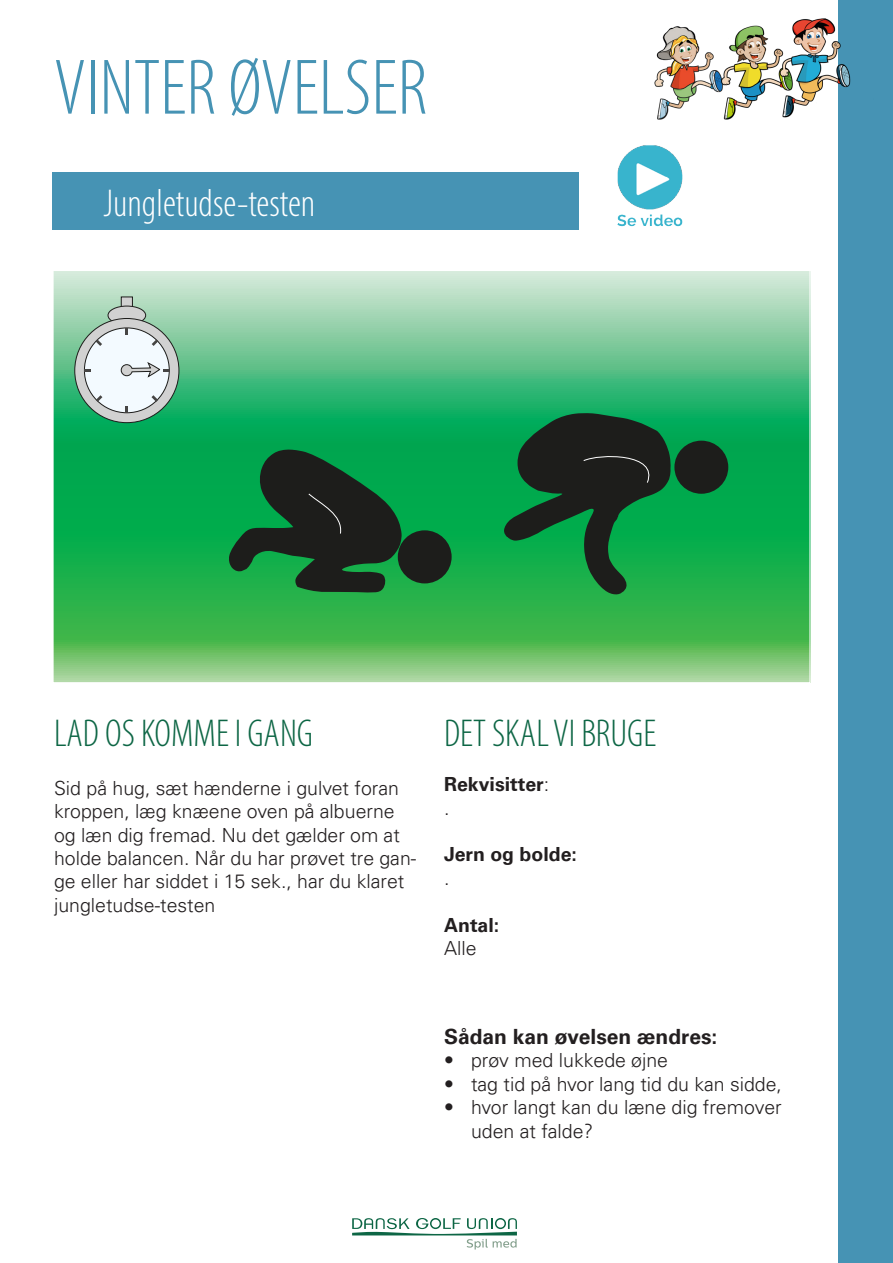
<style>
.page{position:relative;width:893px;height:1263px;background:#fff}
.page>*{position:absolute;margin:0;border:0;box-sizing:border-box;transform-origin:0 0}
.t1{font:300 condensed 79.5px "Myriad Pro";color:#4693b4}
.t2{font:300 condensed 39px "Myriad Pro";color:#0d6645}
.t3{font:300 condensed 39px "Myriad Pro";color:#fff}
.t4{font:700 21px "Univers";color:#231f20}
.t5{font:300 19.5px/23.4px "Univers";color:#231f20}
.t6{font:700 19.5px "Univers";color:#231f20}
.s1{font-weight:300}
</style>
<div class="page">
<div style="left:53px;top:173px;width:526px;height:57px;background:#4693b4"></div>
<svg style="left:55px;top:271px;width:753px;height:410px"></svg>
<div style="left:121px;top:297px;width:11px;height:14px;background:#d1d1d1"></div>
<div style="left:121px;top:297px;width:12px;height:14px;border:1px solid #1d1d1b"></div>
<div style="left:108px;top:306px;width:38px;height:19px;background:#d1d1d1;border-radius:50%"></div>
<div style="left:108px;top:306px;width:38px;height:19px;border:1px solid #1d1d1b;border-radius:50%"></div>
<svg style="left:75px;top:318px;width:104px;height:105px;fill:#d1d1d1"></svg>
<div style="left:84px;top:328px;width:85px;height:85px;background:#f3faff;border-radius:50%"></div>
<svg style="left:125px;top:328px;width:3px;height:7px"></svg>
<svg style="left:152px;top:339px;width:6px;height:7px"></svg>
<svg style="left:151px;top:395px;width:7px;height:7px"></svg>
<svg style="left:126px;top:406px;width:2px;height:7px"></svg>
<svg style="left:96px;top:395px;width:6px;height:7px"></svg>
<svg style="left:84px;top:369px;width:6px;height:3px"></svg>
<svg style="left:95px;top:339px;width:7px;height:7px"></svg>
<svg style="left:121px;top:362px;width:49px;height:15px"></svg>
<div style="left:398px;top:530px;width:54px;height:53px;background:#1d1d1b;border-radius:50%"></div>
<div style="left:674px;top:441px;width:54px;height:53px;background:#1d1d1b;border-radius:50%"></div>
<svg style="left:228px;top:449px;width:174px;height:145px"></svg>
<svg style="left:504px;top:413px;width:167px;height:182px"></svg>
<svg style="left:352px;top:1218px;width:165px;height:31px"></svg>
<div style="left:839px;top:0;width:54px;height:1263px;background:#4693b4"></div>
<img style="left:654px;top:26px;width:43px;height:93px">
<img style="left:697px;top:25px;width:59px;height:95px">
<img style="left:756px;top:13px;width:95px;height:110px">
<img style="left:617px;top:145px;width:66px;height:82px">
<p class="t1" style="left:54px;top:40px;width:375px">VINTER ØVELSER</p>
<p class="t3" style="left:104px;top:180px;width:213px">Jungletudse-testen</p>
<p class="t2" style="left:54px;top:710px;width:261px">LAD OS KOMME I GANG</p>
<p class="t5" style="left:54px;top:776px;width:364px">Sid på hug, sæt hænderne i gulvet foran kroppen, læg knæene oven på albuerne og læn dig fremad. Nu det gælder om at holde balancen. Når du har prøvet tre gan&shy;ge eller har siddet i 15 sek., har du klaret jungletudse-testen</p>
<p class="t2" style="left:444px;top:710px;width:214px">DET SKAL VI BRUGE</p>
<p class="t6" style="left:444px;top:773px;width:107px">Rekvisitter<span class="s1">:</span></p>
<p class="t5" style="left:444px;top:796px;width:7px">.</p>
<p class="t6" style="left:444px;top:843px;width:134px">Jern og bolde:</p>
<p class="t5" style="left:444px;top:866px;width:7px">.</p>
<p class="t6" style="left:444px;top:913px;width:57px">Antal:</p>
<p class="t5" style="left:444px;top:936px;width:34px">Alle</p>
<p class="t4" style="left:444px;top:1024px;width:275px">Sådan kan øvelsen ændres:</p>
<p class="t5" style="left:444px;top:1049px;width:226px">• prøv med lukkede øjne</p>
<p class="t5" style="left:444px;top:1072px;width:339px">• tag tid på hvor lang tid du kan sidde,</p>
<p class="t5" style="left:471px;top:1095px;width:312px;text-indent:-27px">• hvor langt kan du læne dig fremover uden at falde?</p>
</div>
